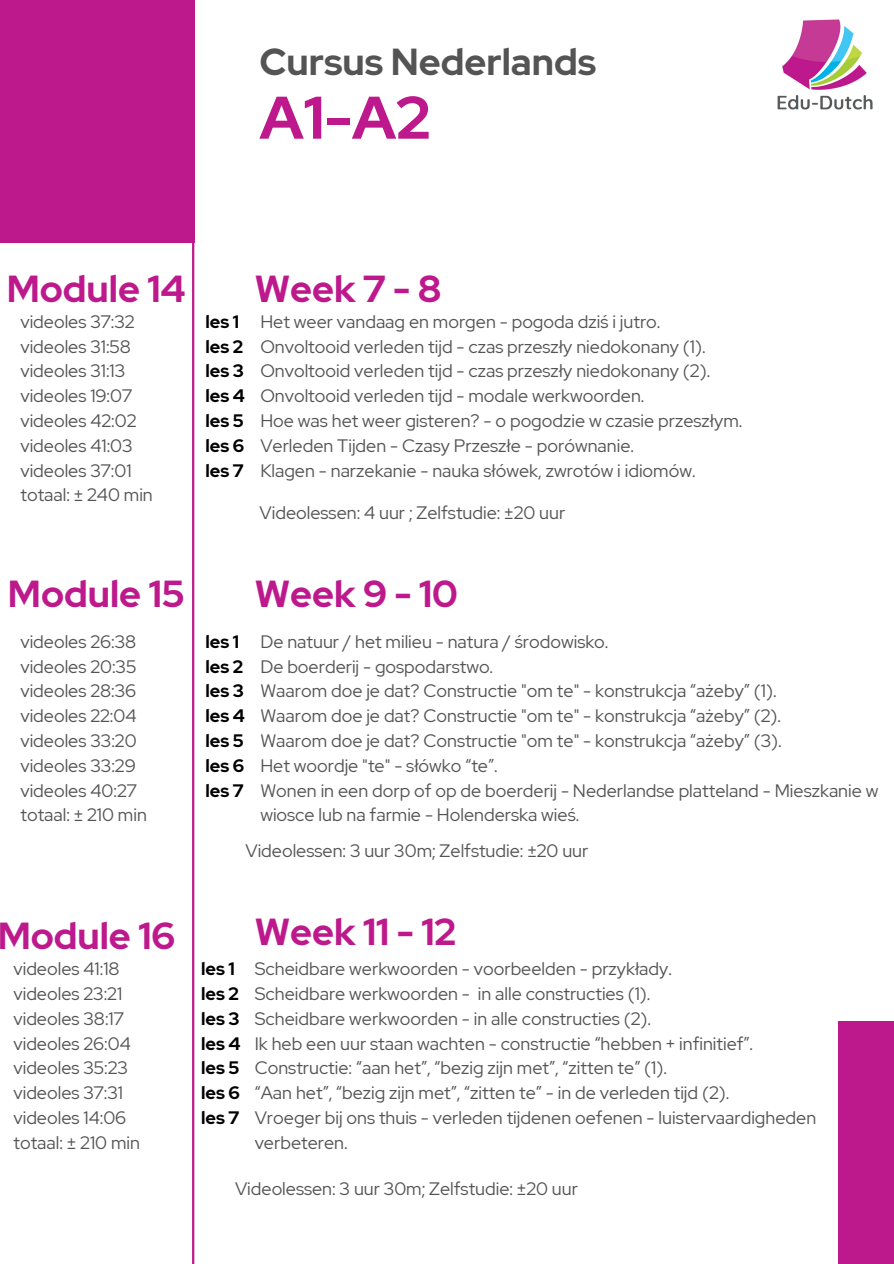
<style>
.page{position:relative;width:894px;height:1264px;background:#fff}
.page>*{position:absolute;margin:0;border:0;box-sizing:border-box;transform-origin:0 0}
.t1{font:700 60px "Red Hat Display";color:#bd198c}
.t2{font:700 37.5px "Red Hat Display";color:#bd198c}
.t3{font:700 37.5px "Red Hat Display";color:#545454}
.t4{font:18px/24.8px "Red Hat Display";color:#545454}
.t5{font:700 18px/24.8px "Red Hat Display";color:#000}
</style>
<div class="page">
<div style="left:0;top:0;width:194px;height:242px;background:#bd198c"></div>
<div style="left:837px;top:1021px;width:56px;height:242px;background:#bd198c"></div>
<hr style="left:192px;top:242px;width:2px;height:1021px;background:#bd198c">
<img style="left:777px;top:19px;width:96px;height:91px">
<p class="t3" style="left:259px;top:37px;width:338px">Cursus Nederlands</p>
<h2 class="t1" style="left:259px;top:78px;width:172px">A1-A2</h2>
<p class="t2" style="left:7px;top:264px;width:181px">Module 14</p>
<h1 class="t4" style="left:20px;top:309px;width:116px">videoles 37:32</h1>
<p class="t4" style="left:20px;top:334px;width:112px">videoles 31:58</p>
<h2 class="t4" style="left:20px;top:358px;width:106px">videoles 31:13</h2>
<h3 class="t4" style="left:20px;top:383px;width:113px">videoles 19:07</h3>
<p class="t4" style="left:20px;top:408px;width:118px">videoles 42:02</p>
<p class="t4" style="left:20px;top:433px;width:114px">videoles 41:03</p>
<p class="t4" style="left:20px;top:457px;width:113px">videoles 37:01</p>
<p class="t4" style="left:20px;top:482px;width:134px">totaal: ± 240 min</p>
<p class="t5" style="left:205px;top:309px;width:41px">les 1 les 2 les 3 les 4 les 5 les 6 les 7</p>
<p class="t2" style="left:255px;top:264px;width:188px">Week7-8</p>
<p class="t4" style="left:260px;top:309px;width:401px">Het weer vandaag en morgen - pogoda dziś i jutro.</p>
<p class="t4" style="left:260px;top:334px;width:447px">Onvoltooid verleden tijd - czas przeszły niedokonany (1).</p>
<p class="t4" style="left:260px;top:358px;width:451px">Onvoltooid verleden tijd - czas przeszły niedokonany (2).</p>
<p class="t4" style="left:260px;top:383px;width:385px">Onvoltooid verleden tijd - modale werkwoorden.</p>
<h2 class="t4" style="left:260px;top:408px;width:483px">Hoe was het weer gisteren? - o pogodzie w czasie przeszłym.</h2>
<p class="t4" style="left:260px;top:433px;width:375px">Verleden Tijden - Czasy Przeszłe - porównanie.</p>
<p class="t4" style="left:260px;top:457px;width:436px">Klagen - narzekanie - nauka słówek, zwrotów i idiomów.</p>
<p class="t4" style="left:259px;top:500px;width:307px">Videolessen: 4 uur ; Zelfstudie: ±20 uur</p>
<p class="t2" style="left:8px;top:568px;width:178px">Module 15</p>
<p class="t4" style="left:20px;top:629px;width:117px">videoles 26:38</p>
<p class="t4" style="left:20px;top:654px;width:117px">videoles 20:35</p>
<p class="t4" style="left:20px;top:678px;width:117px">videoles 28:36</p>
<h2 class="t4" style="left:20px;top:703px;width:118px">videoles 22:04</h2>
<h3 class="t4" style="left:20px;top:728px;width:118px">videoles 33:20</h3>
<p class="t4" style="left:20px;top:753px;width:117px">videoles 33:29</p>
<p class="t4" style="left:20px;top:777px;width:118px">videoles 40:27</p>
<p class="t4" style="left:20px;top:802px;width:128px">totaal: ± 210 min</p>
<p class="t5" style="left:205px;top:629px;width:41px">les 1 les 2 les 3 les 4 les 5 les 6 les 7</p>
<p class="t2" style="left:255px;top:569px;width:205px">Week 9 - 10</p>
<p class="t4" style="left:260px;top:629px;width:349px">De natuur / het milieu - natura / środowisko.</p>
<p class="t4" style="left:260px;top:654px;width:234px">De boerderij - gospodarstwo.</p>
<p class="t4" style="left:260px;top:678px;width:517px">Waarom doe je dat? Constructie "om te" - konstrukcja “ażeby” (1).</p>
<p class="t4" style="left:260px;top:703px;width:522px">Waarom doe je dat? Constructie "om te" - konstrukcja “ażeby” (2).</p>
<p class="t4" style="left:260px;top:728px;width:523px">Waarom doe je dat? Constructie "om te" - konstrukcja “ażeby” (3).</p>
<p class="t4" style="left:260px;top:753px;width:239px">Het woordje "te" - słówko “te”.</p>
<h2 class="t4" style="left:260px;top:777px;width:619px">Wonen in een dorp of op de boerderij - Nederlandse platteland - Mieszkanie w wiosce lub na farmie - Holenderska wieś.</h2>
<p class="t4" style="left:245px;top:838px;width:344px">Videolessen: 3 uur 30m; Zelfstudie: ±20 uur</p>
<p class="t2" style="left:-2px;top:911px;width:179px">Module 16</p>
<p class="t4" style="left:13px;top:956px;width:108px">videoles 41:18</p>
<p class="t4" style="left:13px;top:981px;width:110px">videoles 23:21</p>
<p class="t4" style="left:13px;top:1006px;width:112px">videoles 38:17</p>
<p class="t4" style="left:13px;top:1030px;width:119px">videoles 26:04</p>
<p class="t4" style="left:13px;top:1055px;width:116px">videoles 35:23</p>
<h2 class="t4" style="left:13px;top:1080px;width:111px">videoles 37:31</h2>
<h3 class="t4" style="left:13px;top:1105px;width:114px">videoles 14:06</h3>
<p class="t4" style="left:13px;top:1129px;width:128px">totaal: ± 210 min</p>
<p class="t2" style="left:255px;top:907px;width:203px">Week 11 - 12</p>
<p class="t5" style="left:201px;top:956px;width:41px">les 1 les 2 les 3 les 4 les 5 les 6 les 7</p>
<p class="t4" style="left:255px;top:956px;width:418px">Scheidbare werkwoorden - voorbeelden - przykłady.</p>
<p class="t4" style="left:255px;top:981px;width:397px">Scheidbare werkwoorden - in alle constructies (1).</p>
<p class="t4" style="left:255px;top:1006px;width:398px">Scheidbare werkwoorden - in alle constructies (2).</p>
<p class="t4" style="left:255px;top:1030px;width:500px">Ik heb een uur staan wachten - constructie “hebben + infinitief”.</p>
<p class="t4" style="left:255px;top:1055px;width:413px">Constructie: “aan het”, “bezig zijn met”, “zitten te” (1).</p>
<p class="t4" style="left:255px;top:1080px;width:476px">“Aan het”, “bezig zijn met”, “zitten te” - in de verleden tijd (2).</p>
<h2 class="t4" style="left:255px;top:1105px;width:563px">Vroeger bij ons thuis - verleden tijdenen oefenen - luistervaardigheden verbeteren.</h2>
<p class="t4" style="left:235px;top:1176px;width:344px">Videolessen: 3 uur 30m; Zelfstudie: ±20 uur</p>
</div>
